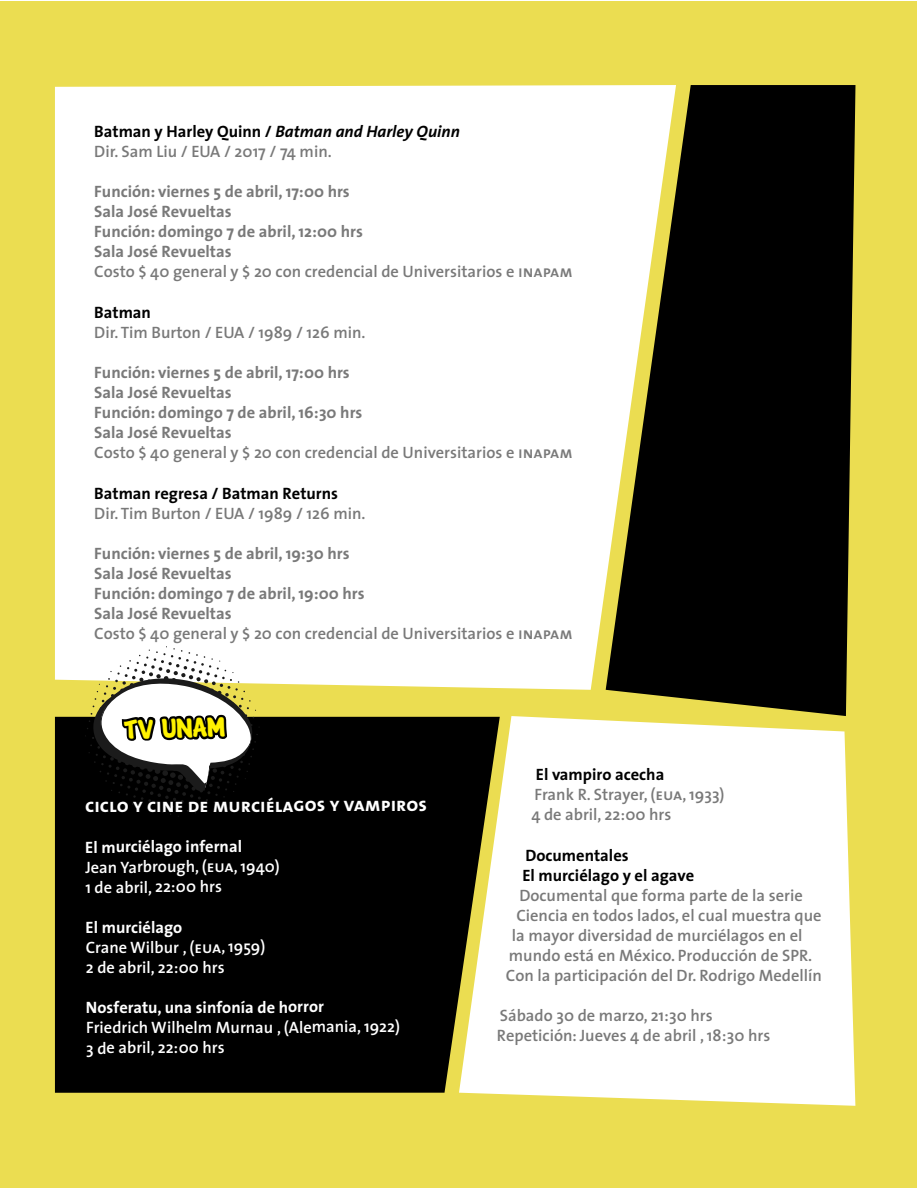
<style>
.page{position:relative;width:918px;height:1188px;background:#fff}
.page>*{position:absolute;margin:0;border:0;box-sizing:border-box;transform-origin:0 0}
.t1{font:27.45px "Cartwheel";color:#fff200}
.t2{font:19.5px "The Sans Bold Caps";letter-spacing:-.005em;color:#fff}
.t3{font:700 16.5px/20.1px "The Sans";color:#797979}
.t4{font:600 16.5px/20.1px "The Sans";color:#797979}
.t5{font:600 16.5px/20.1px "The Sans";letter-spacing:-.005em;color:#fff}
.t6{font:700 16.5px/20.1px "The Sans";color:#000}
.t7{font:700 16.5px "The Sans";letter-spacing:-.005em;color:#fff}
.s1{font-weight:700;color:#000}
.s2{font-weight:700;font-style:italic;color:#000}
.s3{font-weight:600}
.s4{font-family:"The Sans Semi Bold Caps";font-weight:400}
.s5{font-weight:700}
</style>
<div class="page">
<div style="left:1px;top:1px;width:916px;height:1186px;background:#ebdd51"></div>
<div style="left:55px;top:85px;width:551px;height:605px;background:#fff"></div>
<div style="left:55px;top:716px;width:404px;height:377px;background:#000"></div>
<svg style="left:459px;top:716px;width:396px;height:390px;fill:#fff"></svg>
<svg style="left:84px;top:302px;width:179px;height:538px"></svg>
<svg style="left:606px;top:85px;width:249px;height:631px;fill:#000"></svg>
<p class="t4" style="left:94px;top:121px;width:367px"><span class="s1">Batman y Harley Quinn /</span> <span class="s2">Batman and Harley Quinn<br></span>Dir. Sam Liu / EUA / 2017 / 74 min.</p>
<p class="t3" style="left:94px;top:181px;width:480px">Función: viernes 5 de abril, 17:00 hrs<br>Sala José Revueltas<br>Función: domingo 7 de abril, 12:00 hrs<br>Sala José Revueltas<br><span class="s3">Costo $ 40 general y $ 20 con credencial de Universitarios e</span> <span class="s4">inapam</span></p>
<p class="t6" style="left:94px;top:302px;width:58px">Batman</p>
<p class="t4" style="left:94px;top:322px;width:273px">Dir. Tim Burton / EUA / 1989 / 126 min.</p>
<p class="t3" style="left:94px;top:362px;width:480px">Función: viernes 5 de abril, 17:00 hrs<br>Sala José Revueltas<br>Función: domingo 7 de abril, 16:30 hrs<br>Sala José Revueltas<br><span class="s3">Costo $ 40 general y $ 20 con credencial de Universitarios e</span> <span class="s4">inapam</span></p>
<p class="t6" style="left:94px;top:483px;width:245px">Batman regresa / Batman Returns</p>
<p class="t4" style="left:94px;top:503px;width:273px">Dir. Tim Burton / EUA / 1989 / 126 min.</p>
<p class="t3" style="left:94px;top:543px;width:480px">Función: viernes 5 de abril, 19:30 hrs<br>Sala José Revueltas<br>Función: domingo 7 de abril, 19:00 hrs<br>Sala José Revueltas<br><span class="s3">Costo $ 40 general y $ 20 con credencial de Universitarios e</span> <span class="s4">inapam</span></p>
<h1 class="t1" style="left:124px;top:718px;width:102px;rotate:-1deg">tv unam</h1>
<p class="t2" style="left:85px;top:789px;width:344px">ciclo y cine de murciélagos y vampiros</p>
<p class="t5" style="left:85px;top:836px;width:196px"><span class="s5">El murciélago infernal<br></span>Jean Yarbrough, (<span class="s4">eua</span>, 1940)<br>1 de abril, 22:00 hrs</p>
<p class="t5" style="left:86px;top:917px;width:182px"><span class="s5">El murciélago<br></span>Crane Wilbur , (<span class="s4">eua</span>, 1959)<br>2 de abril, 22:00 hrs</p>
<p class="t7" style="left:86px;top:993px;width:240px">Nosferatu, una sinfonía de horror</p>
<p class="t5" style="left:86px;top:1016px;width:316px;line-height:20.5px">Friedrich Wilhelm Murnau , (Alemania, 1922)<br>3 de abril, 22:00 hrs</p>
<p class="t4" style="left:531px;top:764px;width:195px"><span class="s1">El vampiro acecha<br></span>Frank R. Strayer, (<span class="s4">eua</span>, 1933)<br>4 de abril, 22:00 hrs</p>
<p class="t6" style="left:522px;top:845px;width:173px">Documentales<br>El murciélago y el agave</p>
<p class="t4" style="left:519px;top:885px;width:285px">Documental que forma parte de la serie</p>
<p class="t4" style="left:516px;top:905px;width:307px">Ciencia en todos lados, el cual muestra que</p>
<p class="t4" style="left:512px;top:925px;width:292px">la mayor diversidad de murciélagos en el</p>
<p class="t4" style="left:509px;top:945px;width:305px">mundo está en México. Producción de SPR.</p>
<p class="t4" style="left:506px;top:965px;width:318px">Con la participación del Dr. Rodrigo Medellín</p>
<p class="t4" style="left:497px;top:1005px;width:275px">Sábado 30 de marzo, 21:30 hrs<br>Repetición: Jueves 4 de abril , 18:30 hrs</p>
</div>
